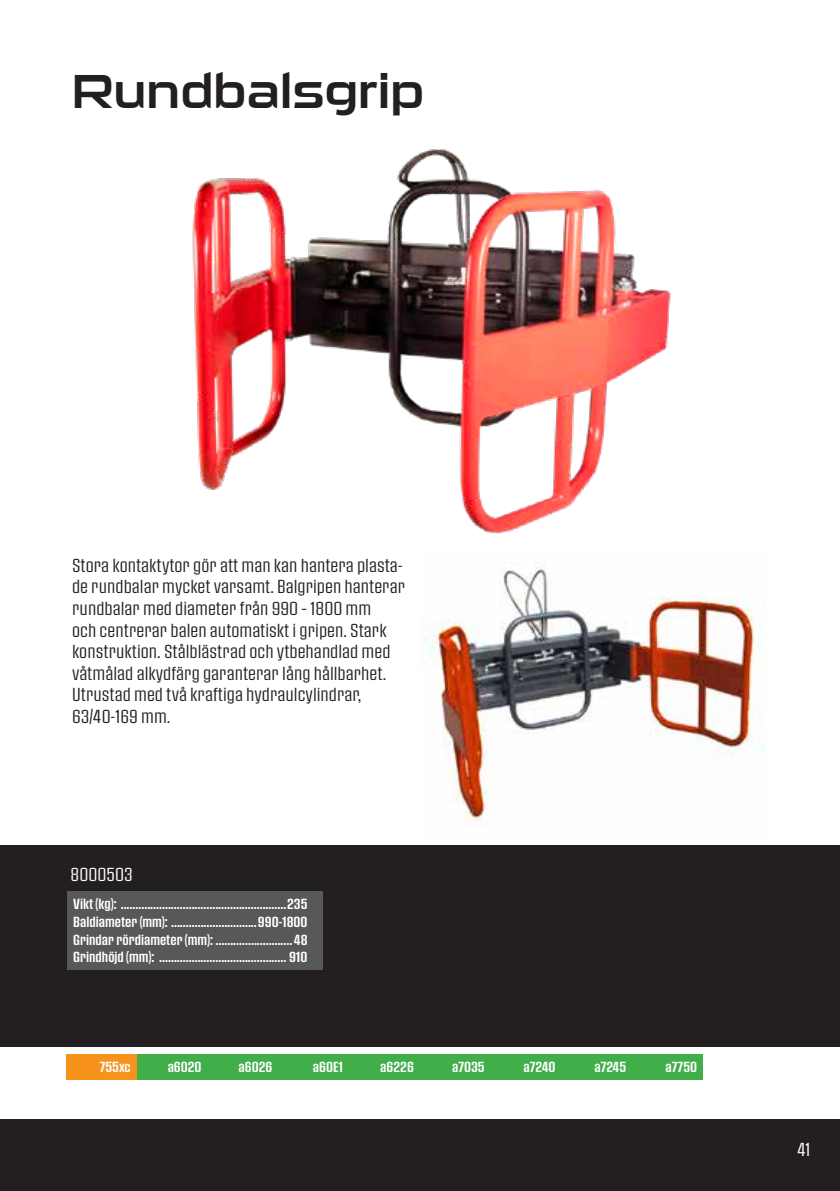
<style>
.page{position:relative;width:840px;height:1191px;background:#fff}
.page>*{position:absolute;margin:0;border:0;box-sizing:border-box;transform-origin:0 0}
.t1{font:48px "Sui Generis Rg";color:#231f20}
.t2{font:18px/21.6px "Pressio No.41";color:#231f20}
.t3{font:18px "Pressio No.41";color:#fff}
.t4{font:14px/17.6px "Pressio No.43";color:#fff;text-align:justify}
</style>
<div class="page">
<div style="left:0;top:1119px;width:839px;height:72px;background:#231f20"></div>
<div style="left:0;top:845px;width:839px;height:202px;background:#231f20"></div>
<img style="left:192px;top:149px;width:479px;height:385px">
<img style="left:422px;top:563px;width:343px;height:263px">
<div style="left:66px;top:1054px;width:70px;height:25px;background:#f7931d"></div>
<div style="left:137px;top:1054px;width:70px;height:25px;background:#40ae49"></div>
<div style="left:208px;top:1054px;width:70px;height:25px;background:#40ae49"></div>
<div style="left:278px;top:1054px;width:70px;height:25px;background:#40ae49"></div>
<div style="left:349px;top:1054px;width:70px;height:25px;background:#40ae49"></div>
<div style="left:420px;top:1054px;width:70px;height:25px;background:#40ae49"></div>
<div style="left:491px;top:1054px;width:70px;height:25px;background:#40ae49"></div>
<div style="left:561px;top:1054px;width:70px;height:25px;background:#40ae49"></div>
<div style="left:632px;top:1054px;width:70px;height:25px;background:#40ae49"></div>
<div style="left:68px;top:891px;width:255px;height:26px;background:#57585a"></div>
<div style="left:68px;top:909px;width:255px;height:25px;background:#57585a"></div>
<div style="left:68px;top:927px;width:255px;height:25px;background:#57585a"></div>
<div style="left:68px;top:944px;width:255px;height:26px;background:#57585a"></div>
<h1 class="t1" style="left:72px;top:64px;width:354px">Rundbalsgrip</h1>
<p class="t2" style="left:72px;top:554px;width:334px">Stora kontaktytor gör att man kan hantera plasta&shy;de rundbalar mycket varsamt. Balgripen hanterar rundbalar med diameter från 990 – 1800 mm<br>och centrerar balen automatiskt i gripen. Stark konstruktion. Stålblästrad och ytbehandlad med våtmålad alkydfärg garanterar lång hållbarhet.<br>Utrustad med två kraftiga hydraulcylindrar, 63/40-169 mm.</p>
<p class="t3" style="left:71px;top:864px;width:63px">8000503</p>
<p class="t4" style="left:73px;top:895px;width:235px">Vikt (kg): ........................................................235<br>Baldiameter (mm): .............................990-1800<br>Grindar rördiameter (mm): ..........................48<br>Grindhöjd (mm): ........................................... 910</p>
<p class="t4" style="left:100px;top:1057px;width:33px">755xc</p>
<p class="t4" style="left:168px;top:1057px;width:35px">a6020</p>
<p class="t4" style="left:238px;top:1057px;width:35px">a6026</p>
<p class="t4" style="left:313px;top:1057px;width:32px">a60E1</p>
<p class="t4" style="left:380px;top:1057px;width:35px">a6226</p>
<p class="t4" style="left:452px;top:1057px;width:34px">a7035</p>
<p class="t4" style="left:523px;top:1057px;width:34px">a7240</p>
<p class="t4" style="left:594px;top:1057px;width:33px">a7245</p>
<p class="t4" style="left:665px;top:1057px;width:33px">a7750</p>
<p class="t3" style="left:796px;top:1139px;width:15px">41</p>
</div>
